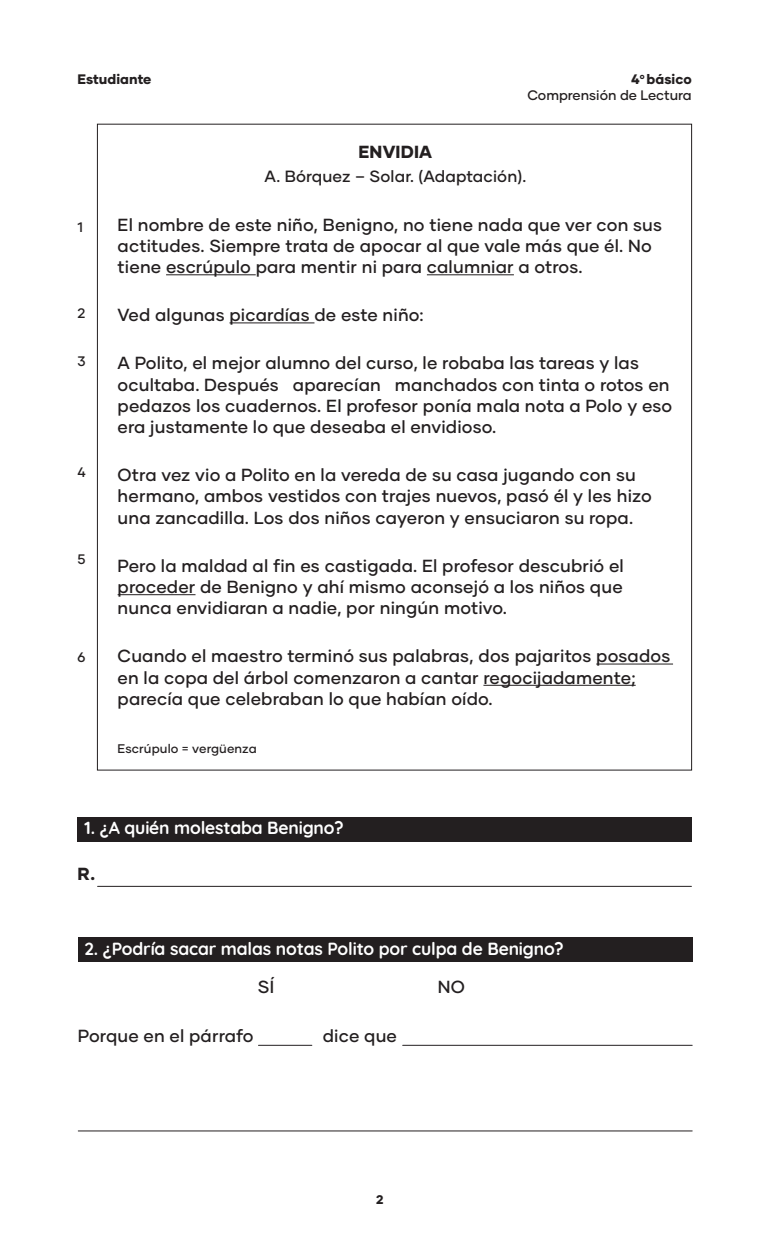
<style>
.page{position:relative;width:765px;height:1260px;background:#fff}
.page>*{position:absolute;margin:0;border:0;box-sizing:border-box;transform-origin:0 0}
.txt{font:500 17.5px/21.2px "Gilmer";letter-spacing:.01em;color:#231f20}
.t1{font:700 17.5px "Quicksand";letter-spacing:-.01em;color:#fff}
.txt-2{font:800 17.5px "Gilmer";letter-spacing:.01em;color:#231f20}
.txt-3{font:500 16.25px "Gilmer";letter-spacing:.01em;color:#231f20}
.txt-4{font:500 13.75px/16.2px "Gilmer";color:#231f20;text-align:right}
.t2{font:800 13.75px "Gilmer";color:#231f20}
.txt-5{font:500 12.5px "Gilmer";letter-spacing:.01em;color:#231f20}
.t3{font:800 12.5px "Gilmer";color:#231f20}
.s1{font-weight:800}
</style>
<div class="page">
<hr style="left:166px;top:274px;width:90px;height:1px;background:#231f20">
<hr style="left:427px;top:274px;width:87px;height:1px;background:#231f20">
<hr style="left:229px;top:322px;width:85px;height:1px;background:#231f20">
<hr style="left:118px;top:594px;width:78px;height:1px;background:#231f20">
<hr style="left:596px;top:664px;width:77px;height:1px;background:#231f20">
<hr style="left:483px;top:685px;width:153px;height:1px;background:#231f20">
<div style="left:78px;top:817px;width:614px;height:25px;background:#231f20"></div>
<div style="left:78px;top:938px;width:615px;height:24px;background:#231f20"></div>
<hr style="left:98px;top:886px;width:593px;height:1px;background:#231f20">
<hr style="left:403px;top:1045px;width:289px;height:1px;background:#231f20">
<hr style="left:78px;top:1131px;width:614px;height:1px;background:#231f20">
<hr style="left:258px;top:1045px;width:54px;height:1px;background:#231f20">
<p class="t2" style="left:78px;top:70px;width:75px">Estudiante</p>
<p class="txt-4" style="left:527px;top:71px;width:166px"><span class="s1">4</span><sup>o</sup> <span class="s1">básico<br></span>Comprensión de Lectura</p>
<p class="txt-4" style="left:78px;top:219px;width:7px">1</p>
<p class="txt-4" style="left:78px;top:304px;width:9px">2</p>
<p class="txt-4" style="left:78px;top:353px;width:10px">3</p>
<p class="txt-4" style="left:78px;top:464px;width:10px">4</p>
<p class="txt-4" style="left:78px;top:551px;width:10px">5</p>
<p class="txt-4" style="left:78px;top:649px;width:9px">6</p>
<p class="txt-2" style="left:358px;top:141px;width:75px">ENVIDIA</p>
<p class="txt-3" style="left:264px;top:167px;width:263px">A. Bórquez – Solar. (Adaptación).</p>
<p class="txt" style="left:118px;top:214px;width:546px">El nombre de este niño, Benigno, no tiene nada que ver con sus actitudes. Siempre trata de apocar al que vale más que él. No tiene escrúpulo para mentir ni para calumniar a otros.</p>
<p class="txt" style="left:118px;top:304px;width:308px">Ved algunas picardías de este niño:</p>
<p class="txt" style="left:118px;top:352px;width:556px">A Polito, el mejor alumno del curso, le robaba las tareas y las ocultaba. Después aparecían manchados con tinta o rotos en pedazos los cuadernos. El profesor ponía mala nota a Polo y eso era justamente lo que deseaba el envidioso.</p>
<p class="txt" style="left:118px;top:464px;width:536px">Otra vez vio a Polito en la vereda de su casa jugando con su hermano, ambos vestidos con trajes nuevos, pasó él y les hizo una zancadilla. Los dos niños cayeron y ensuciaron su ropa.</p>
<p class="txt" style="left:118px;top:555px;width:508px;text-align:justify">Pero la maldad al fin es castigada. El profesor descubrió el proceder de Benigno y ahí mismo aconsejó a los niños que nunca envidiaran a nadie, por ningún motivo.</p>
<p class="txt" style="left:118px;top:645px;width:554px">Cuando el maestro terminó sus palabras, dos pajaritos posados en la copa del árbol comenzaron a cantar regocijadamente; parecía que celebraban lo que habían oído.</p>
<p class="txt-5" style="left:118px;top:741px;width:141px">Escrúpulo = vergüenza</p>
<p class="t1" style="left:85px;top:814px;width:261px">1. ¿A quién molestaba Benigno?</p>
<p class="txt-2" style="left:78px;top:863px;width:19px">R.</p>
<p class="t1" style="left:85px;top:934px;width:481px">2. ¿Podría sacar malas notas Polito por culpa de Benigno?</p>
<p class="txt" style="left:258px;top:977px;width:18px">SÍ</p>
<p class="txt" style="left:438px;top:977px;width:29px">NO</p>
<p class="txt" style="left:78px;top:1025px;width:177px">Porque en el párrafo</p>
<p class="txt" style="left:323px;top:1025px;width:76px">dice que</p>
<p class="t3" style="left:376px;top:1192px;width:9px">2</p>
</div>
